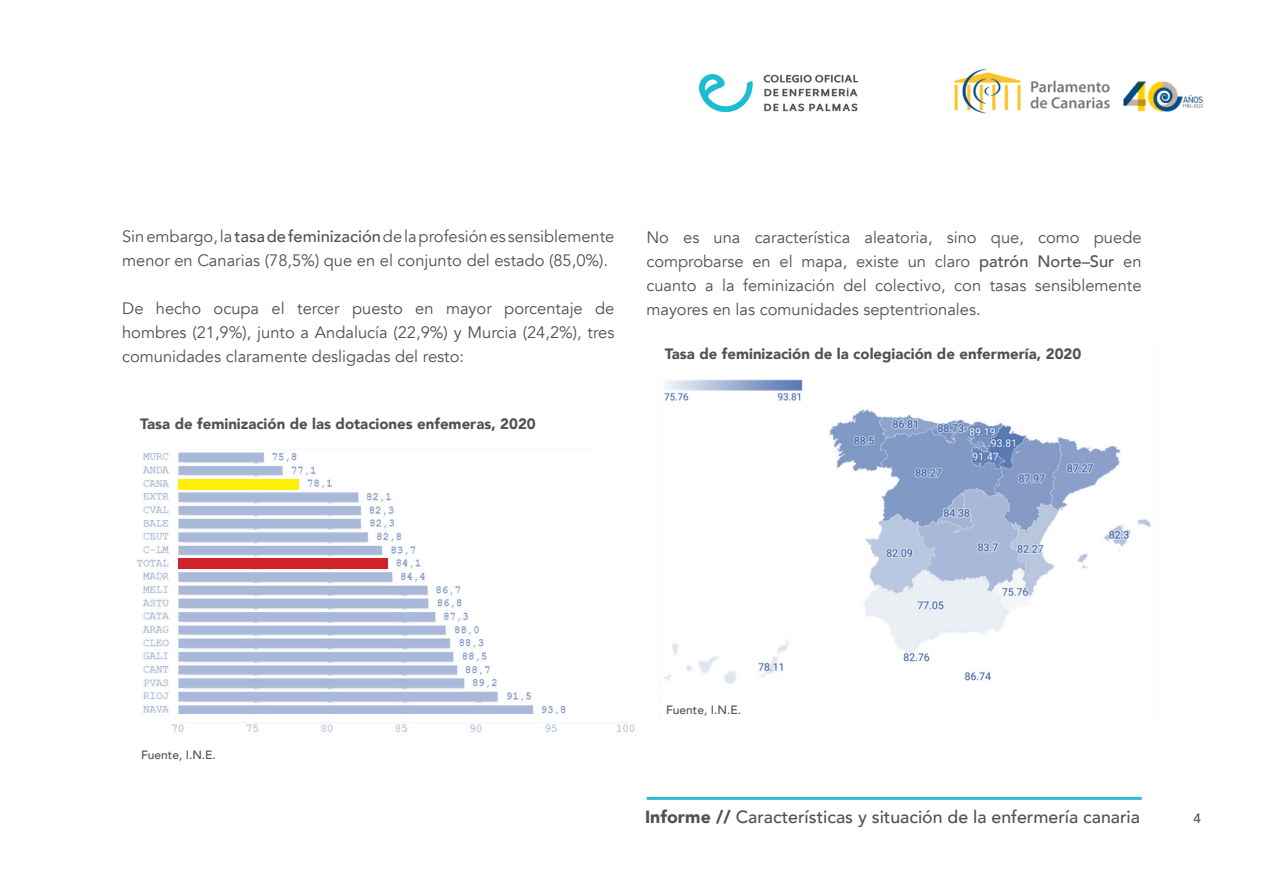
<style>
.page{position:relative;width:1263px;height:893px;background:#fff}
.page>*{position:absolute;margin:0;border:0;box-sizing:border-box;transform-origin:0 0}
.t1{font:500 17.7px "Avenir";color:#4d5256}
.t2{font:16.5px/24px "Avenir";color:#4d5256;text-align:justify}
.t3{font:900 15px "Avenir";color:#4d5256}
.t4{font:500 13.5px "Avenir";color:#4d5256}
.t5{font:500 12px "Avenir";color:#4d5256}
.s1{font-weight:500}
.s2{font-weight:900}
</style>
<div class="page">
<img style="left:699px;top:74px;width:158px;height:37px">
<img style="left:954px;top:68px;width:67px;height:46px">
<img style="left:1030px;top:80px;width:80px;height:29px">
<img style="left:1123px;top:81px;width:81px;height:31px">
<hr style="left:647px;top:797px;width:495px;height:3px;background:#2bbdcf">
<img style="left:136px;top:452px;width:499px;height:280px">
<div style="left:171px;top:714px;width:471px;height:8px;background:#fff"></div>
<div style="left:592px;top:446px;width:44px;height:268px;background:#fff"></div>
<img style="left:664px;top:379px;width:487px;height:305px">
<div style="left:178px;top:559px;width:210px;height:10px;background:#d1232a"></div>
<div style="left:178px;top:479px;width:121px;height:10px;background:#fff101"></div>
<p class="t2" style="left:122px;top:225px;width:494px">Sin embargo, la <span class="s1">tasa de feminización</span> de la profesión es sensiblemente menor en Canarias (78,5%) que en el conjunto del estado (85,0%).</p>
<p class="t2" style="left:122px;top:297px;width:494px">De hecho ocupa el tercer puesto en mayor porcentaje de hombres (21,9%), junto a Andalucía (22,9%) y Murcia (24,2%), tres comunidades claramente desligadas del resto:</p>
<p class="t3" style="left:140px;top:411px;width:397px">Tasa de feminización de las dotaciones enfemeras, 2020</p>
<p class="t2" style="left:646px;top:225px;width:497px">No es una característica aleatoria, sino que, como puede comprobarse en el mapa, existe un claro <span class="s1">patrón Norte–Sur</span> en cuanto a la feminización del colectivo, con tasas sensiblemente mayores en las comunidades septentrionales.</p>
<p class="t3" style="left:665px;top:341px;width:418px">Tasa de feminización de la colegiación de enfermería, 2020</p>
<p class="t5" style="left:141px;top:745px;width:76px">Fuente, I.N.E.</p>
<p class="t5" style="left:666px;top:700px;width:76px">Fuente, I.N.E.</p>
<p class="t1" style="left:645px;top:802px;width:496px"><span class="s2">Informe //</span> Características y situación de la enfermería canaria</p>
<p class="t4" style="left:1193px;top:806px;width:9px">4</p>
</div>
